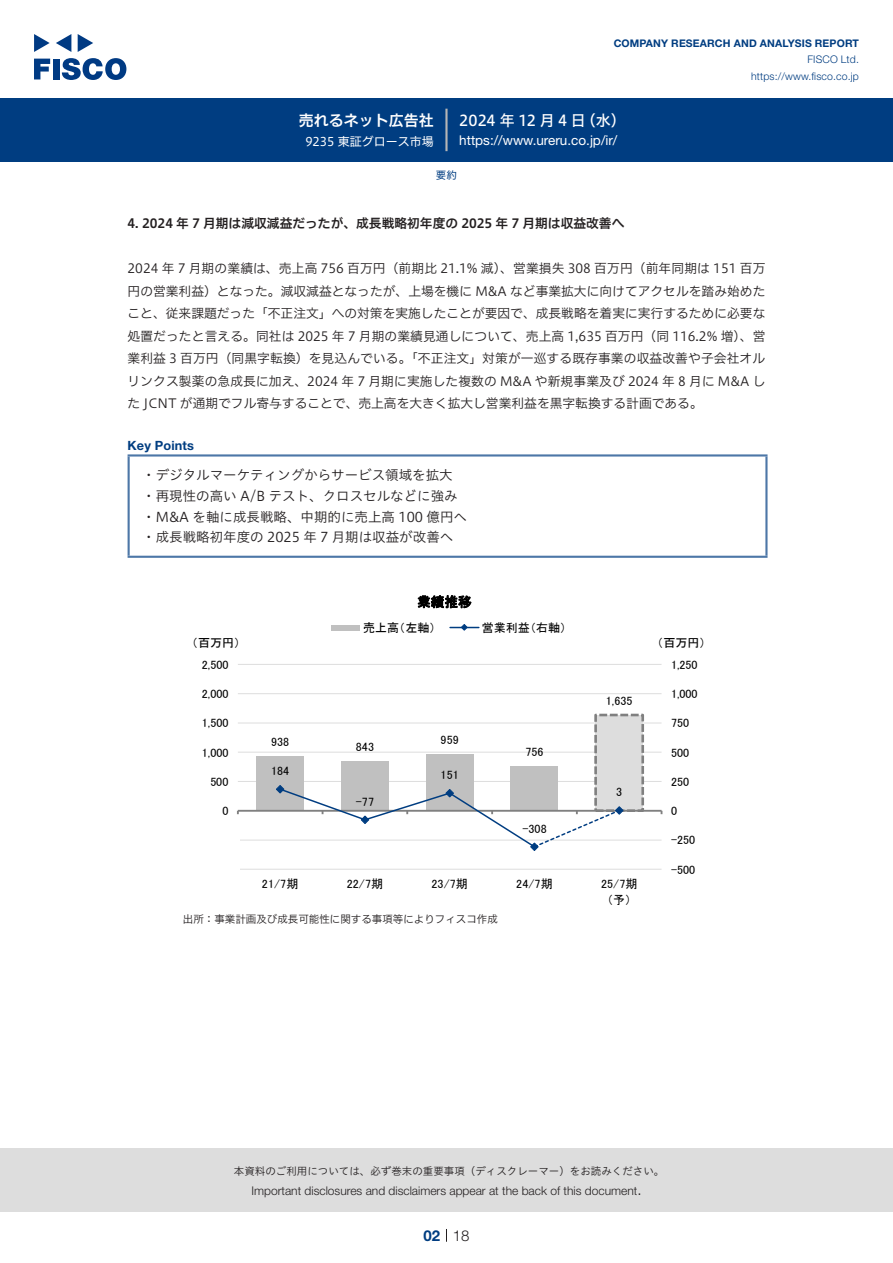
<style>
.page{position:relative;width:893px;height:1263px;background:#fff}
.page>*{position:absolute;margin:0;border:0;box-sizing:border-box;transform-origin:0 0}
.t1{font:15px "Hiragino UD Sans F Std N W5";letter-spacing:.22em;color:#fff}
.t2{font:15px "Hiragino UD Sans F Std N W6";color:#fff}
.t3{font:300 15px "Helvetica Neue LT Std";color:#231f20}
.t4{font:700 15px "Helvetica Neue LT Std";color:#003d81}
.Key_Points_中{font:13.5px "Hiragino UD Sans Std W3";color:#231f20}
.t5{font:13.5px "Helvetica Neue LT Std";color:#fff}
.t6{font:13.5px "MS P Gothic";color:#000}
.本文{font:12.75px/22.5px "Hiragino UD Sans F Std N W3";color:#231f20;text-align:justify}
.小タイトル{font:12.75px "Hiragino UD Sans F Std N W6";color:#231f20}
.Key_Points{font:700 12.75px "Helvetica Neue LT Std";letter-spacing:.015em;color:#003d81}
.t7{font:12.15px "MS P Gothic";color:#000}
.t8{font:12px "MS P Gothic";letter-spacing:.005em;color:#000}
.t9{font:300 12px "Helvetica Neue LT Std";color:#231f20}
.t10{font:12px "Hiragino UD Sans F Std N W4";color:#fff}
.t11{font:10.5px "Hiragino UD Sans Std W3";color:#231f20}
.t12{font:700 10.5px "Helvetica Neue LT Std";letter-spacing:.015em;color:#003d81}
.t13{font:300 10.5px/16.5px "Helvetica Neue LT Std";letter-spacing:.015em;color:#003d81;text-align:right}
.表組み基本スタイル{font:10.5px "Hiragino UD Sans F Std N W3";color:#231f20}
.ヘッダー{font:10.5px "Hiragino UD Sans F Std N W4";color:#003d81}
</style>
<div class="page">
<div style="left:0;top:1148px;width:893px;height:64px;background:#ddd"></div>
<svg style="left:34px;top:59px;width:16px;height:20px"></svg>
<div style="left:53px;top:59px;width:6px;height:20px;background:#003a83"></div>
<svg style="left:62px;top:58px;width:64px;height:22px"></svg>
<svg style="left:34px;top:34px;width:16px;height:18px"></svg>
<svg style="left:78px;top:34px;width:15px;height:18px"></svg>
<svg style="left:56px;top:34px;width:15px;height:18px"></svg>
<div style="left:0;top:98px;width:893px;height:64px;background:#003d81"></div>
<hr style="left:445px;top:109px;width:3px;height:42px;background:#b5b5b6">
<svg style="left:446px;top:1229px;width:1px;height:13px"></svg>
<hr style="left:128px;top:456px;width:2px;height:100px;background:#4d77a7">
<hr style="left:128px;top:454px;width:639px;height:2px;background:#4d77a7">
<hr style="left:765px;top:456px;width:2px;height:100px;background:#4d77a7">
<hr style="left:128px;top:556px;width:639px;height:2px;background:#4d77a7">
<hr style="left:238px;top:869px;width:423px;height:1px;background:#ddd">
<hr style="left:238px;top:840px;width:423px;height:1px;background:#ddd">
<hr style="left:238px;top:781px;width:423px;height:1px;background:#ddd">
<hr style="left:238px;top:752px;width:423px;height:1px;background:#ddd">
<hr style="left:238px;top:723px;width:423px;height:1px;background:#ddd">
<hr style="left:238px;top:693px;width:423px;height:1px;background:#ddd">
<hr style="left:238px;top:664px;width:423px;height:1px;background:#ddd">
<div style="left:257px;top:756px;width:47px;height:55px;background:#c0c0c0"></div>
<div style="left:341px;top:761px;width:48px;height:50px;background:#c0c0c0"></div>
<div style="left:426px;top:755px;width:47px;height:56px;background:#c0c0c0"></div>
<div style="left:511px;top:766px;width:47px;height:45px;background:#c0c0c0"></div>
<div style="left:596px;top:715px;width:47px;height:96px;background:#ddd"></div>
<div style="left:594px;top:714px;width:50px;height:98px;border:3px dashed #808080"></div>
<hr style="left:238px;top:810px;width:423px;height:2px;background:#808080">
<svg style="left:275px;top:784px;width:349px;height:67px"></svg>
<div style="left:331px;top:625px;width:29px;height:5px;background:#c0c0c0"></div>
<svg style="left:450px;top:624px;width:29px;height:7px"></svg>
<div style="left:190px;top:824px;width:50px;height:75px;background:#fff"></div>
<p class="t2" style="left:299px;top:109px;width:137px">売れるネット広告社</p>
<p class="t10" style="left:305px;top:132px;width:130px">9235 東証グロース市場</p>
<p class="t12" style="left:614px;top:37px;width:247px">COMPANY RESEARCH AND ANALYSIS REPORT</p>
<p class="t13" style="left:751px;top:51px;width:109px">FISCO Ltd. https://www.fisco.co j p.</p>
<p class="t1" style="left:581px;top:109px;width:46px">（水(</p>
<p class="t1" style="left:459px;top:109px;width:128px">2024年12月4日</p>
<p class="t5" style="left:459px;top:132px;width:160px">https://www.ureru. c o j p. /i r/</p>
<p class="ヘッダー" style="left:436px;top:167px;width:22px">要約</p>
<p class="小タイトル" style="left:128px;top:214px;width:498px">4. 2024 年 7 月期は減収減益だったが、成長戦略初年度の 2025 年 7 月期は収益改善へ</p>
<p class="本文" style="left:128px;top:256px;width:639px">2024 年 7 月期の業績は、売上高 756 百万円（前期比 21.1% 減）、営業損失 308 百万円（前年同期は 151 百万円の営業利益）となった。減収減益となったが、上場を機に M&amp;A など事業拡大に向けてアクセルを踏み始めたこと、従来課題だった「不正注文」への対策を実施したことが要因で、成長戦略を着実に実行するために必要な処置だったと言える。同社は 2025 年 7 月期の業績見通しについて、売上高 1,635 百万円（同 116.2% 増）、営業利益 3 百万円（同黒字転換）を見込んでいる。「不正注文」対策が一巡する既存事業の収益改善や子会社オルリンクス製薬の急成長に加え、2024 年 7 月期に実施した複数の M&amp;A や新規事業及び 2024 年 8 月に M&amp;A した JCNT が通期でフル寄与することで、売上高を大きく拡大し営業利益を黒字転換する計画である。</p>
<p class="Key_Points" style="left:128px;top:438px;width:68px">Key Points</p>
<p class="Key_Points_中" style="left:142px;top:465px;width:312px">・デジタルマーケティングからサービス領域を拡大</p>
<p class="Key_Points_中" style="left:142px;top:486px;width:317px">・再現性の高い A B/ テスト、クロスセルなどに強み</p>
<p class="Key_Points_中" style="left:142px;top:506px;width:326px">・M&amp;A を軸に成長戦略、中期的に売上高 100 億円へ</p>
<p class="Key_Points_中" style="left:142px;top:527px;width:313px">・成長戦略初年度の 2025 年 7 月期は収益が改善へ</p>
<p class="t8" style="left:192px;top:637px;width:50px">（百万円）</p>
<p class="t8" style="left:202px;top:658px;width:28px">2,500</p>
<p class="t8" style="left:202px;top:688px;width:28px">2,000</p>
<p class="t8" style="left:202px;top:717px;width:28px">1,500</p>
<p class="t8" style="left:202px;top:746px;width:28px">1,000</p>
<p class="t8" style="left:210px;top:775px;width:20px">500</p>
<p class="t8" style="left:222px;top:805px;width:8px">0</p>
<p class="t8" style="left:271px;top:735px;width:20px">938</p>
<p class="t8" style="left:271px;top:765px;width:20px">184</p>
<p class="t8" style="left:262px;top:878px;width:38px">21/7期</p>
<p class="t6" style="left:417px;top:595px;width:56px">業績推移</p>
<p class="t8" style="left:363px;top:621px;width:74px">売上高（左軸）</p>
<p class="t8" style="left:482px;top:621px;width:86px">営業利益（右軸(</p>
<p class="t8" style="left:356px;top:741px;width:20px">843</p>
<p class="t7" style="left:356px;top:795px;width:20px">-77</p>
<p class="t8" style="left:347px;top:878px;width:38px">22/7期</p>
<p class="t8" style="left:441px;top:734px;width:20px">959</p>
<p class="t8" style="left:441px;top:769px;width:20px">151</p>
<p class="t8" style="left:431px;top:878px;width:38px">23/7期</p>
<p class="t8" style="left:525px;top:746px;width:20px">756</p>
<p class="t8" style="left:522px;top:822px;width:26px">-308</p>
<p class="t8" style="left:516px;top:878px;width:38px">24/7期</p>
<p class="表組み基本スタイル" style="left:183px;top:911px;width:316px">出所：事業計画及び成長可能性に関する事項等によりフィスコ作成</p>
<p class="t8" style="left:606px;top:694px;width:28px">1,635</p>
<p class="t8" style="left:616px;top:786px;width:8px">3</p>
<p class="t8" style="left:601px;top:878px;width:38px">25/7期</p>
<p class="t8" style="left:607px;top:894px;width:26px">予（ (</p>
<p class="t8" style="left:657px;top:637px;width:50px">（百万円(</p>
<p class="t8" style="left:671px;top:658px;width:28px">1,250</p>
<p class="t8" style="left:671px;top:688px;width:28px">1,000</p>
<p class="t8" style="left:671px;top:717px;width:20px">750</p>
<p class="t8" style="left:671px;top:746px;width:20px">500</p>
<p class="t8" style="left:671px;top:775px;width:20px">250</p>
<p class="t8" style="left:671px;top:805px;width:8px">0</p>
<p class="t8" style="left:671px;top:834px;width:25px">-250</p>
<p class="t8" style="left:671px;top:863px;width:25px">-500</p>
<p class="t11" style="left:234px;top:1163px;width:432px">本資料のご利用については、必ず巻末の重要事項（ディスクレーマー）をお読みください。</p>
<p class="t3" style="left:637px;top:1180px;width:6px">.</p>
<p class="t9" style="left:251px;top:1183px;width:387px">Important disclosures and disclaimers appear at the back of this document</p>
<p class="t4" style="left:423px;top:1226px;width:18px">02</p>
<p class="t3" style="left:453px;top:1226px;width:18px">18</p>
</div>
